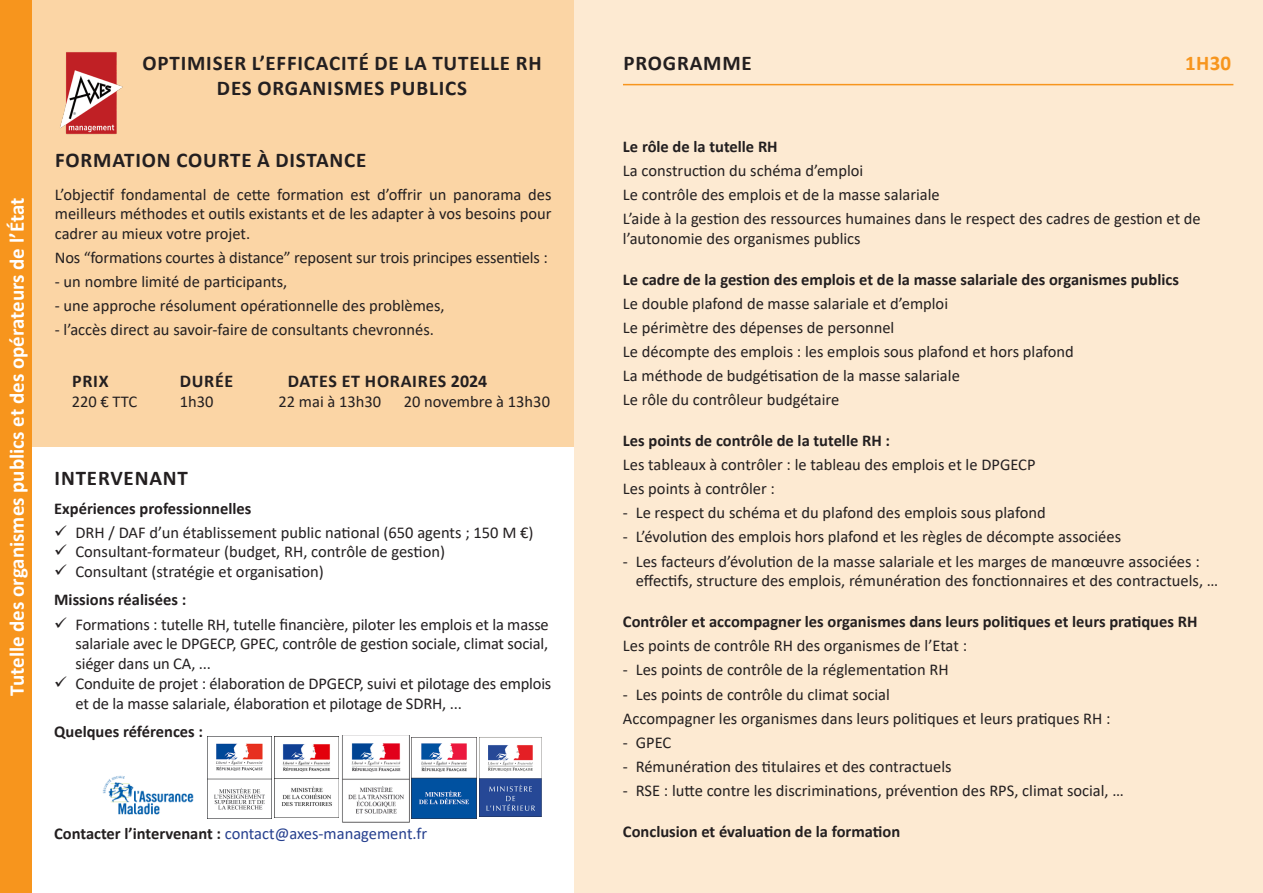
<style>
.page{position:relative;width:1263px;height:893px;background:#fff}
.page>*{position:absolute;margin:0;border:0;box-sizing:border-box;transform-origin:0 0}
.titre{font:700 21px "Calibri";letter-spacing:.04em;color:#231f20}
.t1{font:700 21px "Calibri";color:#fff}
.titre-2{font:700 21px "Calibri";color:#f7951d}
.titre-3{font:700 18px "Calibri";letter-spacing:.04em;color:#231f20}
.texte{font:16.5px/19.8px "Calibri";color:#231f20}
.Titre_2{font:700 16.5px "Calibri";color:#231f20}
.Titre_2-2{font:16.5px "Calibri";color:#253f8e}
.s1{font-weight:700;color:#231f20}
</style>
<div class="page">
<div style="left:32px;top:0;width:542px;height:446px;background:#fbd5a5"></div>
<div style="left:574px;top:0;width:689px;height:893px;background:#fdead2"></div>
<img style="left:342px;top:736px;width:68px;height:86px">
<img style="left:275px;top:744px;width:63px;height:74px">
<img style="left:207px;top:737px;width:64px;height:81px">
<img style="left:411px;top:737px;width:65px;height:81px">
<img style="left:479px;top:737px;width:63px;height:80px">
<img style="left:102px;top:775px;width:92px;height:40px">
<hr style="left:623px;top:84px;width:610px;height:1px;background:#f7951d">
<div style="left:0;top:0;width:32px;height:893px;background:#f7951d"></div>
<img style="left:60px;top:52px;width:63px;height:83px">
<p class="t1" style="left:2px;top:696px;width:500px;rotate:-90deg">Tutelle des organismes publics et des opérateurs de l’État</p>
<p class="titre" style="left:142px;top:48px;width:401px">OPTIMISER L’EFFICACITÉ DE LA TUTELLE RH</p>
<p class="titre" style="left:217px;top:73px;width:252px">DES ORGANISMES PUBLICS</p>
<p class="titre" style="left:55px;top:145px;width:313px">FORMATION COURTE À DISTANCE</p>
<p class="texte" style="left:55px;top:184px;width:498px;text-align:justify">L’objectif fondamental de cette formation est d’offrir un panorama des meilleurs méthodes et outils existants et de les adapter à vos besoins pour cadrer au mieux votre projet.</p>
<p class="texte" style="left:55px;top:247px;width:494px">Nos “formations courtes à distance” reposent sur trois principes essentiels :</p>
<p class="texte" style="left:55px;top:271px;width:234px">- un nombre limité de participants,</p>
<p class="texte" style="left:55px;top:296px;width:391px">- une approche résolument opérationnelle des problèmes,</p>
<p class="texte" style="left:55px;top:320px;width:381px">- l’accès direct au savoir-faire de consultants chevronnés.</p>
<p class="titre-3" style="left:72px;top:369px;width:38px">PRIX</p>
<p class="titre-3" style="left:180px;top:369px;width:55px">DURÉE</p>
<p class="titre-3" style="left:288px;top:369px;width:201px">DATES ET HORAIRES 2024</p>
<p class="texte" style="left:72px;top:391px;width:67px">220 € TTC</p>
<p class="texte" style="left:180px;top:391px;width:35px">1h30</p>
<p class="texte" style="left:278px;top:391px;width:104px">22 mai à 13h30</p>
<p class="texte" style="left:404px;top:391px;width:148px">20 novembre à 13h30</p>
<p class="titre" style="left:55px;top:463px;width:135px">INTERVENANT</p>
<p class="Titre_2" style="left:54px;top:496px;width:199px">Expériences professionnelles</p>
<p class="texte" style="left:75px;top:522px;width:460px">DRH / DAF d’un établissement public national (650 agents ; 150 M €)</p>
<p class="texte" style="left:75px;top:542px;width:371px">Consultant-formateur (budget, RH, contrôle de gestion)</p>
<p class="texte" style="left:75px;top:561px;width:250px">Consultant (stratégie et organisation)</p>
<p class="Titre_2" style="left:54px;top:588px;width:134px">Missions réalisées :</p>
<p class="texte" style="left:75px;top:614px;width:475px;text-align:justify">Formations : tutelle RH, tutelle financière, piloter les emplois et la masse salariale avec le DPGECP, GPEC, contrôle de gestion sociale, climat social, siéger dans un CA, ...</p>
<p class="texte" style="left:75px;top:673px;width:477px">Conduite de projet : élaboration de DPGECP, suivi et pilotage des emplois et de la masse salariale, élaboration et pilotage de SDRH, ...</p>
<p class="Titre_2" style="left:54px;top:720px;width:150px">Quelques références :</p>
<p class="Titre_2-2" style="left:54px;top:822px;width:374px"><span class="s1">Contacter l’intervenant :</span> contact@axes-management.fr</p>
<p class="titre" style="left:623px;top:48px;width:130px">PROGRAMME</p>
<p class="titre-2" style="left:1185px;top:48px;width:48px">1H30</p>
<p class="Titre_2" style="left:623px;top:135px;width:156px">Le rôle de la tutelle RH</p>
<p class="texte" style="left:623px;top:160px;width:242px">La construction du schéma d’emploi</p>
<p class="texte" style="left:623px;top:184px;width:318px">Le contrôle des emplois et de la masse salariale</p>
<p class="texte" style="left:623px;top:208px;width:579px">L’aide à la gestion des ressources humaines dans le respect des cadres de gestion et de l’autonomie des organismes publics</p>
<p class="Titre_2" style="left:623px;top:268px;width:557px">Le cadre de la gestion des emplois et de la masse salariale des organismes publics</p>
<p class="texte" style="left:623px;top:293px;width:327px">Le double plafond de masse salariale et d’emploi</p>
<p class="texte" style="left:623px;top:317px;width:273px">Le périmètre des dépenses de personnel</p>
<p class="texte" style="left:623px;top:341px;width:452px">Le décompte des emplois : les emplois sous plafond et hors plafond</p>
<p class="texte" style="left:623px;top:365px;width:338px">La méthode de budgétisation de la masse salariale</p>
<p class="texte" style="left:623px;top:389px;width:218px">Le rôle du contrôleur budgétaire</p>
<p class="Titre_2" style="left:623px;top:429px;width:269px">Les points de contrôle de la tutelle RH :</p>
<p class="texte" style="left:623px;top:454px;width:414px">Les tableaux à contrôler : le tableau des emplois et le DPGECP</p>
<p class="texte" style="left:623px;top:479px;width:154px">Les points à contrôler :</p>
<p class="texte" style="left:623px;top:503px;width:424px">- Le respect du schéma et du plafond des emplois sous plafond</p>
<p class="texte" style="left:623px;top:527px;width:500px">- L’évolution des emplois hors plafond et les règles de décompte associées</p>
<p class="texte" style="left:636px;top:551px;width:584px;text-indent:-13px">- Les facteurs d’évolution de la masse salariale et les marges de manœuvre associées : effectifs, structure des emplois, rémunération des fonctionnaires et des contractuels, …</p>
<p class="Titre_2" style="left:623px;top:610px;width:576px">Contrôler et accompagner les organismes dans leurs politiques et leurs pratiques RH</p>
<p class="texte" style="left:623px;top:636px;width:346px">Les points de contrôle RH des organismes de l’Etat :</p>
<p class="texte" style="left:623px;top:660px;width:327px">- Les points de contrôle de la réglementation RH</p>
<p class="texte" style="left:623px;top:684px;width:268px">- Les points de contrôle du climat social</p>
<p class="texte" style="left:623px;top:708px;width:489px">Accompagner les organismes dans leurs politiques et leurs pratiques RH :</p>
<p class="texte" style="left:623px;top:732px;width:50px">- GPEC</p>
<p class="texte" style="left:623px;top:756px;width:330px">- Rémunération des titulaires et des contractuels</p>
<p class="texte" style="left:623px;top:780px;width:502px">- RSE : lutte contre les discriminations, prévention des RPS, climat social, …</p>
<p class="Titre_2" style="left:623px;top:820px;width:279px">Conclusion et évaluation de la formation</p>
</div>
